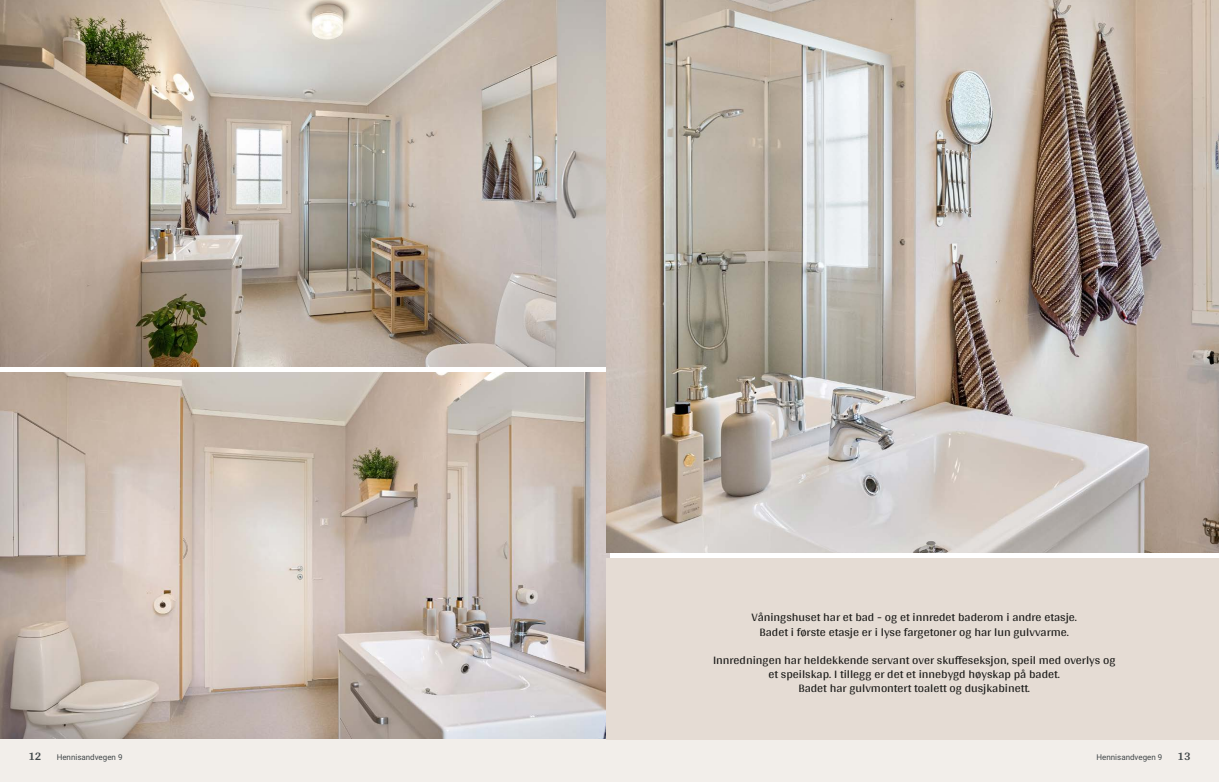
<style>
.page{position:relative;width:1219px;height:782px;background:#fff}
.page>*{position:absolute;margin:0;border:0;box-sizing:border-box;transform-origin:0 0}
.t1{font:12px/14px "Arya";color:#1d1d1b;text-align:center}
.t2{font:700 12px "Arya";color:#414749}
.t3{font:8px "Roboto Vitec";color:#414749}
</style>
<div class="page">
<img style="left:0;top:0;width:607px;height:367px">
<img style="left:0;top:372px;width:609px;height:367px">
<div style="left:0;top:739px;width:612px;height:42px;background:#f2eeea"></div>
<img style="left:607px;top:0;width:612px;height:552px">
<div style="left:607px;top:739px;width:612px;height:42px;background:#f2eeea"></div>
<div style="left:607px;top:558px;width:612px;height:181px;background:#e5dcd4"></div>
<p class="t1" style="left:751px;top:610px;width:327px">Våningshuset har et bad ‑ og et innredet baderom i andre etasje.<br>Badet i første etasje er i lyse fargetoner og har lun gulvvarme.</p>
<p class="t1" style="left:713px;top:652px;width:404px">Innredningen har heldekkende servant over skuffeseksjon, speil med overlys og et speilskap. I tillegg er det et innebygd høyskap på badet.<br>Badet har gulvmontert toalett og dusjkabinett.</p>
<p class="t2" style="left:28px;top:749px;width:15px">12</p>
<p class="t3" style="left:57px;top:751px;width:67px">Hennisandvegen 9</p>
<p class="t3" style="left:1096px;top:751px;width:67px">Hennisandvegen 9</p>
<p class="t2" style="left:1177px;top:749px;width:15px">13</p>
</div>
